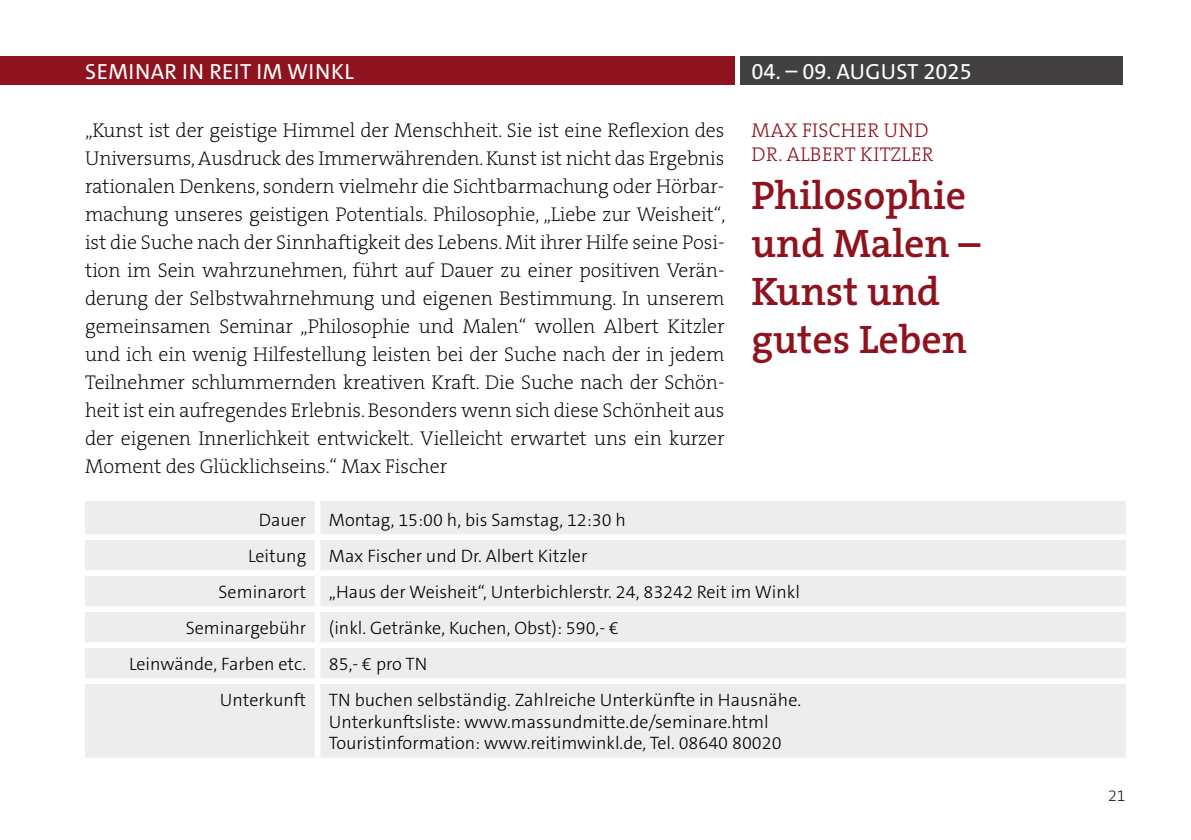
<style>
.page{position:relative;width:1191px;height:840px;background:#fff}
.page>*{position:absolute;margin:0;border:0;box-sizing:border-box;transform-origin:0 0}
.t1{font:600 40px/48px "The Serif B W6";color:#8f131e}
.t2{font:22px "The Sans C5";letter-spacing:.02em;color:#fff}
.t3{font:22px "The Sans C5";color:#fff}
.t4{font:200 20px/28px "The Serif B W2";letter-spacing:-.005em;color:#000;text-align:justify}
.t5{font:300 20px/24px "The Serif B W3";letter-spacing:.015em;color:#8f131e}
.t6{font:300 18px/21.6px "The Sans C5";color:#000}
.t7{font:200 16px "The Sans C5";color:#000}
</style>
<div class="page">
<div style="left:740px;top:57px;width:383px;height:28px;background:#424041"></div>
<div style="left:0;top:57px;width:734px;height:28px;background:#8f131e"></div>
<div style="left:85px;top:501px;width:1040px;height:256px;background:#ededed"></div>
<div style="left:315px;top:501px;width:5px;height:33px;background:#fff"></div>
<div style="left:85px;top:534px;width:232px;height:5px;background:#fff"></div>
<div style="left:317px;top:534px;width:808px;height:5px;background:#fff"></div>
<div style="left:315px;top:539px;width:5px;height:31px;background:#fff"></div>
<div style="left:85px;top:570px;width:232px;height:5px;background:#fff"></div>
<div style="left:317px;top:570px;width:808px;height:5px;background:#fff"></div>
<div style="left:315px;top:575px;width:5px;height:31px;background:#fff"></div>
<div style="left:85px;top:606px;width:232px;height:5px;background:#fff"></div>
<div style="left:317px;top:606px;width:808px;height:5px;background:#fff"></div>
<div style="left:315px;top:611px;width:5px;height:31px;background:#fff"></div>
<div style="left:85px;top:642px;width:232px;height:5px;background:#fff"></div>
<div style="left:317px;top:642px;width:808px;height:5px;background:#fff"></div>
<div style="left:315px;top:647px;width:5px;height:31px;background:#fff"></div>
<div style="left:85px;top:678px;width:232px;height:5px;background:#fff"></div>
<div style="left:317px;top:678px;width:808px;height:5px;background:#fff"></div>
<div style="left:315px;top:683px;width:5px;height:74px;background:#fff"></div>
<p class="t2" style="left:85px;top:57px;width:270px">SEMINAR IN REIT IM WINKL</p>
<p class="t3" style="left:751px;top:57px;width:222px">04. – 09. AUGUST 2025</p>
<p class="t4" style="left:85px;top:116px;width:642px">„Kunst ist der geistige Himmel der Menschheit. Sie ist eine Reflexion des Universums, Ausdruck des Immerwährenden. Kunst ist nicht das Ergebnis rationalen Denkens, sondern vielmehr die Sichtbarmachung oder Hörbar&shy;machung unseres geistigen Potentials. Philosophie, „Liebe zur Weisheit“, ist die Suche nach der Sinnhaftigkeit des Lebens. Mit ihrer Hilfe seine Posi&shy;tion im Sein wahrzunehmen, führt auf Dauer zu einer positiven Verän&shy;derung der Selbstwahrnehmung und eigenen Bestimmung. In unserem gemeinsamen Seminar „Philosophie und Malen“ wollen Albert Kitzler und ich ein wenig Hilfestellung leisten bei der Suche nach der in jedem Teilnehmer schlummernden kreativen Kraft. Die Suche nach der Schön&shy;heit ist ein aufregendes Erlebnis. Besonders wenn sich diese Schönheit aus der eigenen Innerlichkeit entwickelt. Vielleicht erwartet uns ein kurzer Moment des Glücklichseins.“ Max Fischer</p>
<p class="t5" style="left:751px;top:118px;width:183px">MAX FISCHER UND<br>DR. ALBERT KITZLER</p>
<h1 class="t1" style="left:751px;top:171px;width:230px">Philosophie und Malen –<br>Kunst und gutes Leben</h1>
<p class="t6" style="left:259px;top:508px;width:49px">Dauer</p>
<p class="t6" style="left:329px;top:508px;width:298px">Montag, 15:00 h, bis Samstag, 12:30 h</p>
<p class="t6" style="left:248px;top:544px;width:60px">Leitung</p>
<p class="t6" style="left:329px;top:544px;width:260px">Max Fischer und Dr. Albert Kitzler</p>
<p class="t6" style="left:218px;top:580px;width:89px">Seminarort</p>
<p class="t6" style="left:329px;top:580px;width:472px">„Haus der Weisheit“, Unterbichlerstr. 24, 83242 Reit im Winkl</p>
<p class="t6" style="left:186px;top:616px;width:122px">Seminargebühr</p>
<p class="t6" style="left:329px;top:616px;width:292px">(inkl. Getränke, Kuchen, Obst): 590,- €</p>
<p class="t6" style="left:129px;top:652px;width:179px">Leinwände, Farben etc.</p>
<p class="t6" style="left:329px;top:652px;width:100px">85,- € pro TN</p>
<p class="t6" style="left:220px;top:688px;width:88px">Unterkunft</p>
<p class="t6" style="left:329px;top:688px;width:474px">TN buchen selbständig. Zahlreiche Unterkünfte in Hausnähe.<br>Unterkunftsliste: www.massundmitte.de/seminare.html<br>Touristinformation: www.reitimwinkl.de, Tel. 08640 80020</p>
<p class="t7" style="left:1108px;top:784px;width:19px">21</p>
</div>
